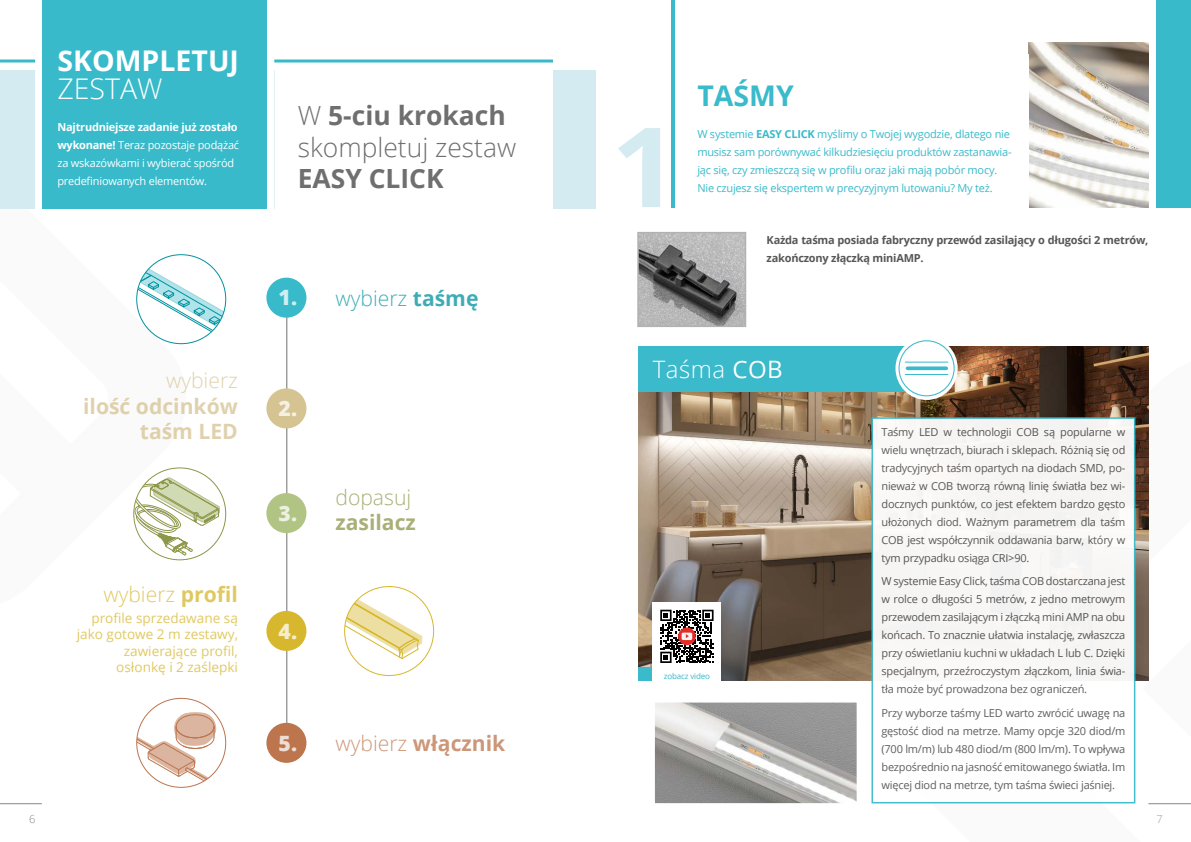
<style>
.page{position:relative;width:1191px;height:842px;background:#fff}
.page>*{position:absolute;margin:0;border:0;box-sizing:border-box;transform-origin:0 0}
.t1{font:700 110.6px "Open Sans";color:#d4ecf1;scale:1.08 1}
.t2{font:700 28.5px "Open Sans";color:#fff}
.t3{font:300 28.5px "Open Sans";color:#fff}
.t4{font:700 28.5px "Open Sans";color:#3abacb}
.t5{font:300 26.4px/31.7px "Open Sans";color:#706f6f}
.t6{font:700 26.4px "Open Sans";color:#706f6f}
.t7{font:300 24px "Open Sans";letter-spacing:.02em;color:#fff}
.t8{font:700 21.1px/25.4px "Open Sans";color:rgb(214 195 146/.76);text-align:right}
.t9{font:700 21.1px "Open Sans";color:rgb(188 117 77/.76)}
.t10{font:300 21.1px "Open Sans";color:rgb(0 146 158/.76)}
.t11{font:300 21.1px "Open Sans";color:rgb(215 183 45/.76)}
.t12{font:700 21.1px "Open Sans";color:rgb(142 150 74/.76)}
.t13{font:300 21.1px "Open Sans";color:rgb(142 150 74/.76)}
.t14{font:300 21.1px "Open Sans";color:rgb(214 195 146/.76)}
.t15{font:800 21.1px "Open Sans";color:rgb(255 255 255/.76)}
.t16{font:13.6px/16.3px "Open Sans";color:rgb(215 183 45/.76);text-align:right}
.t17{font:11px/18px "Open Sans";letter-spacing:-.02em;color:#575756;text-align:justify}
.t18{font:11px/18px "Open Sans";letter-spacing:-.02em;color:#3abacb}
.t19{font:11px/18px "Open Sans";letter-spacing:-.02em;color:#fff}
.t20{font:700 11px/18px "Open Sans";letter-spacing:-.02em;color:#575756}
.t21{font:300 11px "Open Sans";color:#878787}
.t22{font:300 11px "Open Sans";color:#a1a1a1}
.t23{font:8px "Open Sans";letter-spacing:-.02em;color:#38baca}
.s1{font-weight:700}
.s2{font-weight:800;color:rgb(255 255 255/.76)}
.s3{font-weight:300}
.s4{font-weight:400}
</style>
<div class="page">
<svg style="left:1142px;top:352px;width:49px;height:453px"></svg>
<hr style="left:0;top:803px;width:42px;height:1px;background:#878787">
<hr style="left:1148px;top:803px;width:43px;height:1px;background:#878787">
<img style="left:1029px;top:43px;width:119px;height:164px">
<img style="left:640px;top:235px;width:103px;height:89px">
<div style="left:637px;top:232px;width:109px;height:95px;border:2px solid #b3b2b2"></div>
<hr style="left:0;top:60px;width:553px;height:3px;background:#38baca">
<div style="left:0;top:70px;width:274px;height:138px;background:#d4ecf1"></div>
<svg style="left:35px;top:0;width:239px;height:209px;fill:#fff"></svg>
<div style="left:43px;top:0;width:224px;height:208px;background:#38baca"></div>
<div style="left:553px;top:70px;width:42px;height:138px;background:#d4ecf1"></div>
<hr style="left:286px;top:283px;width:1px;height:464px;background:#706f6f">
<div style="left:266px;top:278px;width:40px;height:40px;background:#38baca;border-radius:50%"></div>
<div style="left:266px;top:493px;width:40px;height:40px;background:#b1c483;border-radius:50%"></div>
<div style="left:266px;top:611px;width:40px;height:40px;background:#d7b72d;border-radius:50%"></div>
<div style="left:266px;top:723px;width:40px;height:40px;background:#bc754d;border-radius:50%"></div>
<div style="left:266px;top:388px;width:40px;height:40px;background:#d6c392;border-radius:50%"></div>
<svg style="left:137px;top:255px;width:89px;height:89px"></svg>
<svg style="left:137px;top:712px;width:89px;height:75px"></svg>
<svg style="left:135px;top:477px;width:85px;height:79px"></svg>
<svg style="left:344px;top:586px;width:78px;height:73px"></svg>
<div style="left:1156px;top:0;width:35px;height:207px;background:#38baca"></div>
<hr style="left:671px;top:0;width:4px;height:207px;background:#38baca">
<img style="left:638px;top:346px;width:510px;height:334px">
<div style="left:638px;top:346px;width:292px;height:45px;background:#3abacb"></div>
<div style="left:638px;top:667px;width:15px;height:13px;background:#3abacb"></div>
<div style="left:872px;top:418px;width:262px;height:385px;background:#f9f8f6"></div>
<div style="left:871px;top:417px;width:264px;height:386px;border:2px solid #3abacb"></div>
<div style="left:653px;top:602px;width:68px;height:84px;background:#fff"></div>
<svg style="left:660px;top:610px;width:53px;height:53px"></svg>
<svg style="left:895px;top:337px;width:62px;height:63px"></svg>
<div style="left:899px;top:341px;width:55px;height:55px;background:#fff;border-radius:50%"></div>
<div style="left:898px;top:340px;width:56px;height:56px;border:1px solid #3abacb;border-radius:50%"></div>
<hr style="left:904px;top:362px;width:44px;height:1px;background:#3abacb">
<hr style="left:904px;top:374px;width:44px;height:1px;background:#3abacb">
<svg style="left:907px;top:366px;width:39px;height:4px"></svg>
<img style="left:656px;top:703px;width:199px;height:99px">
<div style="left:653px;top:700px;width:205px;height:105px;border:2px solid #fff"></div>
<h2 class="t2" style="left:57px;top:40px;width:183px">SKOMPLETUJ</h2>
<h2 class="t3" style="left:57px;top:69px;width:107px">ZESTAW</h2>
<h2 class="t4" style="left:697px;top:76px;width:98px">TAŚMY</h2>
<p class="t19" style="left:57px;top:118px;width:183px"><span class="s1">Najtrudniejsze zadanie już zostało wykonane!</span> Teraz pozostaje podążać za wskazówkami i wybierać spośród predefiniowanych elementów.</p>
<h3 class="t5" style="left:298px;top:99px;width:220px">W <span class="s1">5-ciu krokach </span>skompletuj zestaw</h3>
<h3 class="t6" style="left:298px;top:160px;width:147px">EASY CLICK</h3>
<h1 class="t1" style="left:611px;top:89px;width:64px">1</h1>
<p class="t18" style="left:697px;top:124px;width:316px">W systemie <span class="s1">EASY CLICK</span> myślimy o Twojej wygodzie, dlatego nie musisz sam porównywać kilkudziesięciu produktów zastanawia&shy;jąc się, czy zmieszczą się w profilu oraz jaki mają pobór mocy.<br>Nie czujesz się ekspertem w precyzyjnym lutowaniu? My też.</p>
<p class="t20" style="left:766px;top:231px;width:383px">Każda taśma posiada fabryczny przewód zasilający o długości 2 metrów, zakończony złączką miniAMP.</p>
<h3 class="t10" style="left:279px;top:283px;width:201px"><span class="s2">1.</span> wybierz <span class="s1">taśmę</span></h3>
<h3 class="t14" style="left:166px;top:366px;width:73px">wybierz</h3>
<h3 class="t8" style="left:83px;top:393px;width:156px">ilość odcinków taśm LED</h3>
<h3 class="t15" style="left:279px;top:392px;width:20px">2.</h3>
<h3 class="t11" style="left:103px;top:580px;width:136px">wybierz <span class="s1">profil</span></h3>
<p class="t16" style="left:77px;top:609px;width:163px">profile sprzedawane są jako gotowe 2 m zestawy, zawierające profil, osłonkę i 2 zaślepki</p>
<h3 class="t15" style="left:279px;top:497px;width:20px">3.</h3>
<h3 class="t15" style="left:279px;top:615px;width:20px">4.</h3>
<h3 class="t13" style="left:335px;top:483px;width:77px">dopasuj</h3>
<h3 class="t12" style="left:335px;top:507px;width:82px">zasilacz</h3>
<h3 class="t9" style="left:279px;top:728px;width:228px"><span class="s2">5.</span> <span class="s3">wybierz</span> włącznik</h3>
<h3 class="t7" style="left:653px;top:353px;width:131px">Taśma <span class="s4">COB</span></h3>
<p class="t23" style="left:664px;top:670px;width:48px">zobacz video</p>
<p class="t17" style="left:881px;top:422px;width:245px">Taśmy LED w technologii COB są popularne w wielu wnętrzach, biurach i sklepach. Różnią się od tradycyjnych taśm opartych na diodach SMD, po&shy;nieważ w COB tworzą równą linię światła bez wi&shy;docznych punktów, co jest efektem bardzo gęsto ułożonych diod. Ważnym parametrem dla taśm COB jest współczynnik oddawania barw, który w tym przypadku osiąga CRI&gt;90.</p>
<p class="t17" style="left:881px;top:572px;width:245px">W systemie Easy Click, taśma COB dostarczana jest w rolce o długości 5 metrów, z jedno metrowym przewodem zasilającym i złączką mini AMP na obu końcach. To znacznie ułatwia instalację, zwłaszcza przy oświetlaniu kuchni w układach L lub C. Dzięki specjalnym, przeźroczystym złączkom, linia świa&shy;tła może być prowadzona bez ograniczeń.</p>
<p class="t17" style="left:881px;top:704px;width:245px">Przy wyborze taśmy LED warto zwrócić uwagę na gęstość diod na metrze. Mamy opcje 320 diod/m (700 lm/m) lub 480 diod/m (800 lm/m). To wpływa bezpośrednio na jasność emitowanego światła. Im więcej diod na metrze, tym taśma świeci jaśniej.</p>
<p class="t21" style="left:29px;top:811px;width:8px">6</p>
<p class="t22" style="left:1156px;top:811px;width:8px">7</p>
</div>
